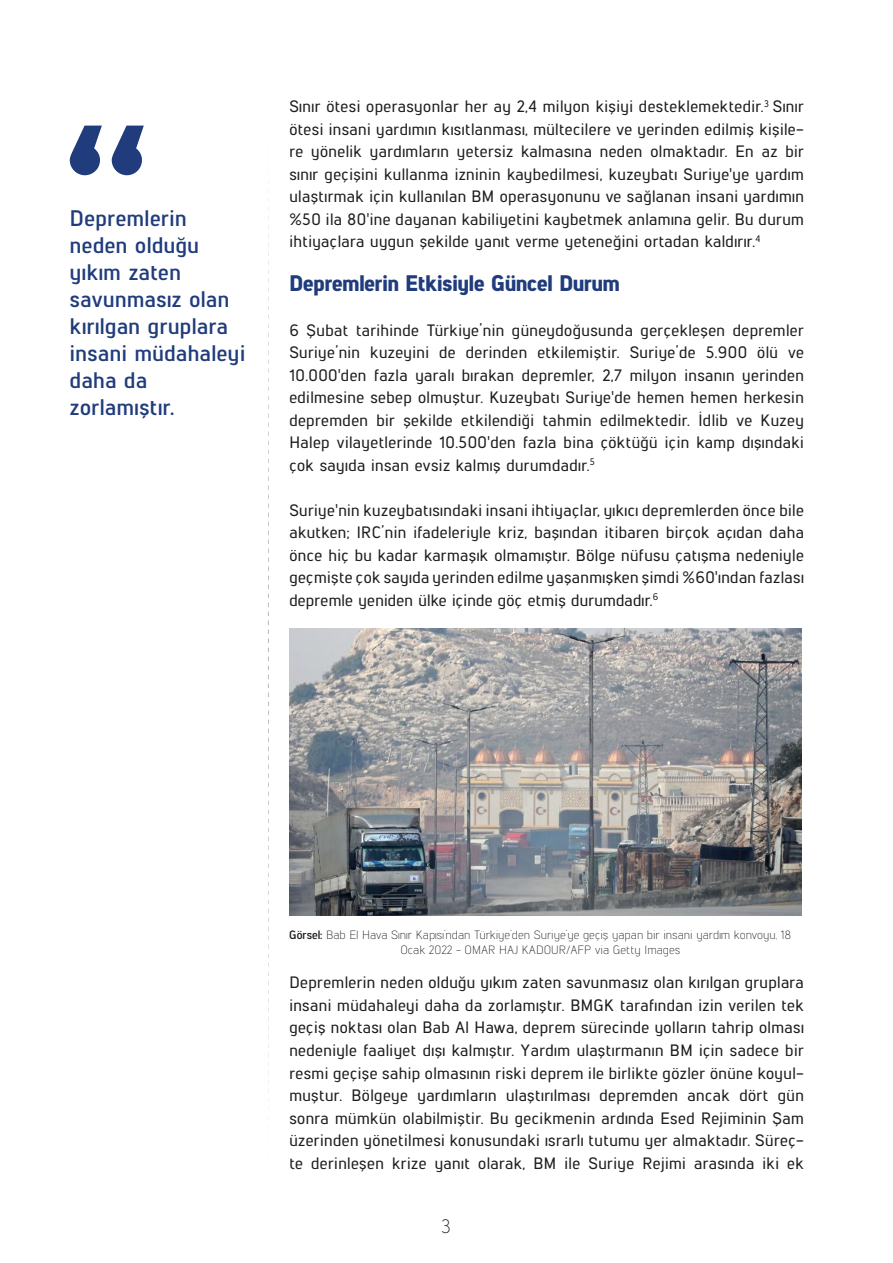
<style>
.page{position:relative;width:893px;height:1263px;background:#fff}
.page>*{position:absolute;margin:0;border:0;box-sizing:border-box;transform-origin:0 0}
.t1{font:700 22.5px/27px "Lintel";letter-spacing:.025em;color:#203c7c}
.t2{font:800 22.5px "Lintel";color:#203c7c}
.t3{font:300 19.5px "Lintel";color:#1d1d1b}
.t4{font:500 16.5px/22.5px "Lintel";letter-spacing:.025em;color:#1d1d1b;text-align:justify}
.t5{font:300 12px/15px "Lintel";color:#1d1d1b;text-align:center}
.s1{font-weight:700}
</style>
<div class="page">
<svg style="left:268px;top:225px;width:1px;height:841px"></svg>
<svg style="left:70px;top:126px;width:74px;height:49px"></svg>
<img style="left:290px;top:628px;width:511px;height:288px">
<h1 class="t1" style="left:70px;top:203px;width:177px">Depremlerin neden olduğu yıkım zaten savunmasız olan kırılgan gruplara insani müdahaleyi daha da zorlamıştır.</h1>
<p class="t4" style="left:289px;top:94px;width:516px">Sınır ötesi operasyonlar her ay 2,4 milyon kişiyi desteklemektedir.<sup>3</sup> Sınır ötesi insani yardımın kısıtlanması, mültecilere ve yerinden edilmiş kişile&shy;re yönelik yardımların yetersiz kalmasına neden olmaktadır. En az bir sınır geçişini kullanma izninin kaybedilmesi, kuzeybatı Suriye'ye yardım ulaştırmak için kullanılan BM operasyonunu ve sağlanan insani yardımın %50 ila 80'ine dayanan kabiliyetini kaybetmek anlamına gelir. Bu durum ihtiyaçlara uygun şekilde yanıt verme yeteneğini ortadan kaldırır.<sup>4</sup></p>
<h1 class="t2" style="left:289px;top:267px;width:332px">Depremlerin Etkisiyle Güncel Durum</h1>
<p class="t4" style="left:289px;top:318px;width:516px">6 Şubat tarihinde Türkiye’nin güneydoğusunda gerçekleşen depremler Suriye’nin kuzeyini de derinden etkilemiştir. Suriye’de 5.900 ölü ve 10.000'den fazla yaralı bırakan depremler, 2,7 milyon insanın yerinden edilmesine sebep olmuştur. Kuzeybatı Suriye'de hemen hemen herkesin depremden bir şekilde etkilendiği tahmin edilmektedir. İdlib ve Kuzey Halep vilayetlerinde 10.500'den fazla bina çöktüğü için kamp dışındaki çok sayıda insan evsiz kalmış durumdadır.<sup>5</sup></p>
<p class="t4" style="left:289px;top:498px;width:516px">Suriye'nin kuzeybatısındaki insani ihtiyaçlar, yıkıcı depremlerden önce bile akutken; IRC’nin ifadeleriyle kriz, başından itibaren birçok açıdan daha önce hiç bu kadar karmaşık olmamıştır. Bölge nüfusu çatışma nedeniyle geçmişte çok sayıda yerinden edilme yaşanmışken şimdi %60'ından fazlası depremle yeniden ülke içinde göç etmiş durumdadır.<sup>6</sup></p>
<p class="t5" style="left:289px;top:926px;width:504px"><span class="s1">Görsel:</span> Bab El Hava Sınır Kapısı’ndan Türkiye’den Suriye’ye geçiş yapan bir insani yardım konvoyu, 18<br>Ocak 2022 - OMAR HAJ KADOUR/AFP via Getty Images</p>
<p class="t4" style="left:289px;top:970px;width:516px">Depremlerin neden olduğu yıkım zaten savunmasız olan kırılgan gruplara insani müdahaleyi daha da zorlamıştır. BMGK tarafından izin verilen tek geçiş noktası olan Bab Al Hawa, deprem sürecinde yolların tahrip olması nedeniyle faaliyet dışı kalmıştır. Yardım ulaştırmanın BM için sadece bir resmi geçişe sahip olmasının riski deprem ile birlikte gözler önüne koyul&shy;muştur. Bölgeye yardımların ulaştırılması depremden ancak dört gün sonra mümkün olabilmiştir. Bu gecikmenin ardında Esed Rejiminin Şam üzerinden yönetilmesi konusundaki ısrarlı tutumu yer almaktadır. Süreç&shy;te derinleşen krize yanıt olarak, BM ile Suriye Rejimi arasında iki ek</p>
<p class="t3" style="left:441px;top:1213px;width:12px">3</p>
</div>
